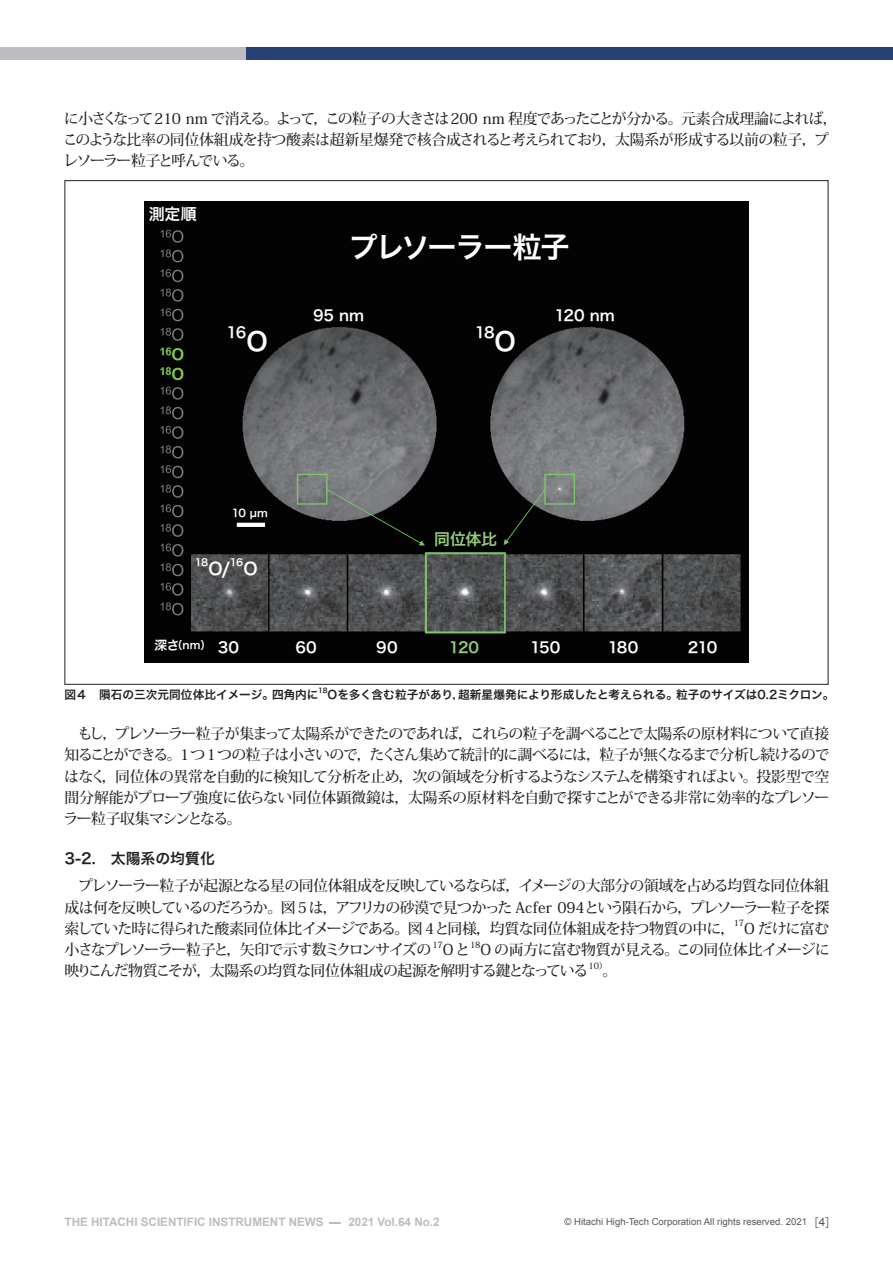
<style>
.page{position:relative;width:893px;height:1263px;background:#fff}
.page>*{position:absolute;margin:0;border:0;box-sizing:border-box;transform-origin:0 0}
.t1{font:29.25px "Hira Kaku Pro N W6";letter-spacing:-.045em;color:#fff}
.t2{font:25.5px "Hira Kaku Pro N W6";color:#fff}
.t3{font:16.95px "Hira Kaku Pro N W6";color:#fff}
.t4{font:15.9px "Hira Kaku Pro N W6";color:#96cd7d}
.t5{font:15.9px "Hira Kaku Pro N W6";color:#fff}
.t6{font:500 14.85px/21.3px "Koz Min Pr 6 N";letter-spacing:-.045em;color:#231f20}
.t7{font:500 14.85px "Koz Min Pr 6 N";letter-spacing:-.095em;color:#231f20}
.t8{font:14.85px "Hira Kaku Pro N W6";letter-spacing:-.01em;color:#fff}
.t9{font:14.85px "Hira Kaku Pro N W6";color:#231f20}
.t10{font:14.85px "Hira Kaku Pro N W6";color:#96cd7d}
.t11{font:11.7px "Hira Kaku Pro N W6";letter-spacing:-.005em;color:#231f20}
.t12{font:700 11.7px "Arial";color:#bcbdc0}
.t13{font:10.65px "Hira Kaku Pro N W6";color:#fff}
.t14{font:10.65px "Hira Kaku Pro W6";color:#fff}
.t15{font:9.9px "Hira Kaku Pro N W6";color:#fff}
.t16{font:9.6px "Arial";color:#57585a}
.t17{font:500 8.7px "Koz Min Pr 6 N";letter-spacing:-.03em;color:#231f20}
.t18{font:6.75px "Hira Kaku Pro N W6";color:#231f20}
.s1{font-size:12.75px}
.s2{font-size:14.85px}
.s3{font-family:"Futo Go B101 Pro"}
.s4{font-family:"Gothic BBB Pro";font-weight:500;font-size:11.7px}
.s5{font-size:11.7px}
</style>
<div class="page">
<svg style="left:329px;top:1223px;width:12px;height:1px"></svg>
<div style="left:0;top:47px;width:251px;height:13px;background:#bcbdc0"></div>
<div style="left:246px;top:47px;width:647px;height:13px;background:#284173"></div>
<img style="left:144px;top:202px;width:605px;height:461px">
<p class="t6" style="left:63px;top:108px;width:776px">に小さくなって210 nm で消える。よって，この粒子の大きさは 200 nm 程度であったことが分かる。元素合成理論によれば，このような比率の同位体組成を持つ酸素は超新星爆発で核合成されると考えられており，太陽系が形成する以前の粒子，プレソーラー粒子と呼んでいる。</p>
<p class="t5" style="left:149px;top:200px;width:50px">測定順</p>
<p class="t8" style="left:227px;top:319px;width:21px">16</p>
<h2 class="t2" style="left:246px;top:318px;width:23px">O</h2>
<h1 class="t1" style="left:349px;top:221px;width:222px">プレソーラー粒子</h1>
<p class="t8" style="left:313px;top:302px;width:53px">95 nm</p>
<p class="t8" style="left:475px;top:319px;width:21px">18</p>
<h2 class="t2" style="left:495px;top:318px;width:23px">O</h2>
<p class="t8" style="left:555px;top:302px;width:62px">120 nm</p>
<p class="t14" style="left:232px;top:503px;width:38px">10 µm</p>
<p class="t15" style="left:195px;top:553px;width:15px">18</p>
<p class="t3" style="left:208px;top:553px;width:23px">O/</p>
<p class="t15" style="left:230px;top:553px;width:15px">16</p>
<p class="t3" style="left:243px;top:553px;width:16px">O</p>
<p class="t4" style="left:434px;top:525px;width:65px">同位体比</p>
<p class="t13" style="left:154px;top:636px;width:86px"><span class="s1">深さ</span>（nm） <span class="s2">30</span></p>
<p class="t8" style="left:295px;top:634px;width:23px">60</p>
<p class="t8" style="left:376px;top:634px;width:23px">90</p>
<p class="t10" style="left:449px;top:634px;width:32px">120</p>
<p class="t8" style="left:530px;top:634px;width:32px">150</p>
<p class="t8" style="left:608px;top:634px;width:32px">180</p>
<p class="t8" style="left:688px;top:634px;width:31px">210</p>
<p class="t11" style="left:64px;top:684px;width:256px">図４　隕石の三次元同位体比イメージ。四角内に</p>
<p class="t18" style="left:318px;top:685px;width:11px">18</p>
<p class="t11" style="left:328px;top:684px;width:508px">Oを多く含む粒子があり，超新星爆発により形成したと考えられる。粒子のサイズは0.2ミクロン。</p>
<p class="t6" style="left:63px;top:723px;width:768px;text-align:justify">　もし，プレソーラー粒子が集まって太陽系ができたのであれば，これらの粒子を調べることで太陽系の原材料について直接知ることができる。1 つ 1 つの粒子は小さいので，たくさん集めて統計的に調べるには，粒子が無くなるまで分析し続けるのではなく，同位体の異常を自動的に検知して分析を止め，次の領域を分析するようなシステムを構築すればよい。投影型で空間分解能がプローブ強度に依らない同位体顕微鏡は，太陽系の原材料を自動で探すことができる非常に効率的なプレソーラー粒子収集マシンとなる。</p>
<p class="t9" style="left:65px;top:845px;width:152px">3-2.　太陽系の均質化</p>
<p class="t6" style="left:64px;top:875px;width:766px;text-align:justify">　プレソーラー粒子が起源となる星の同位体組成を反映しているならば，イメージの大部分の領域を占める均質な同位体組成は何を反映しているのだろうか。図５は，アフリカの砂漠で見つかった Acfer 094という隕石から，プレソーラー粒子を探索していた時に得られた酸素同位体比イメージである。図４と同様，均質な同位体組成を持つ物質の中に，</p>
<p class="t17" style="left:734px;top:918px;width:12px">17</p>
<p class="t6" style="left:744px;top:918px;width:87px">O だけに富む</p>
<p class="t7" style="left:65px;top:941px;width:368px">小さなプレソーラー粒子と，矢印で示す数ミクロンサイズの</p>
<p class="t17" style="left:432px;top:940px;width:12px">17</p>
<p class="t6" style="left:443px;top:939px;width:29px">Oと</p>
<p class="t17" style="left:470px;top:940px;width:12px">18</p>
<p class="t6" style="left:64px;top:939px;width:767px;text-indent:416px">O の両方に富む物質が見える。この同位体比イメージに映りこんだ物質こそが，太陽系の均質な同位体組成の起源を解明する鍵となっている</p>
<p class="t17" style="left:589px;top:961px;width:20px">10）</p>
<p class="t6" style="left:602px;top:960px;width:16px">。</p>
<p class="t12" style="left:65px;top:1214px;width:377px">THE HITACHI SCIENTIFIC INSTRUMENT NEWS<span class="s3">　　</span>2021 Vol.64 No.2</p>
<p class="t16" style="left:564px;top:1216px;width:274px">© Hitachi High-Tech Corporation All rights reserved. 2021<span class="s4">［</span><span class="s5">4</span><span class="s4">］</span></p>
</div>
